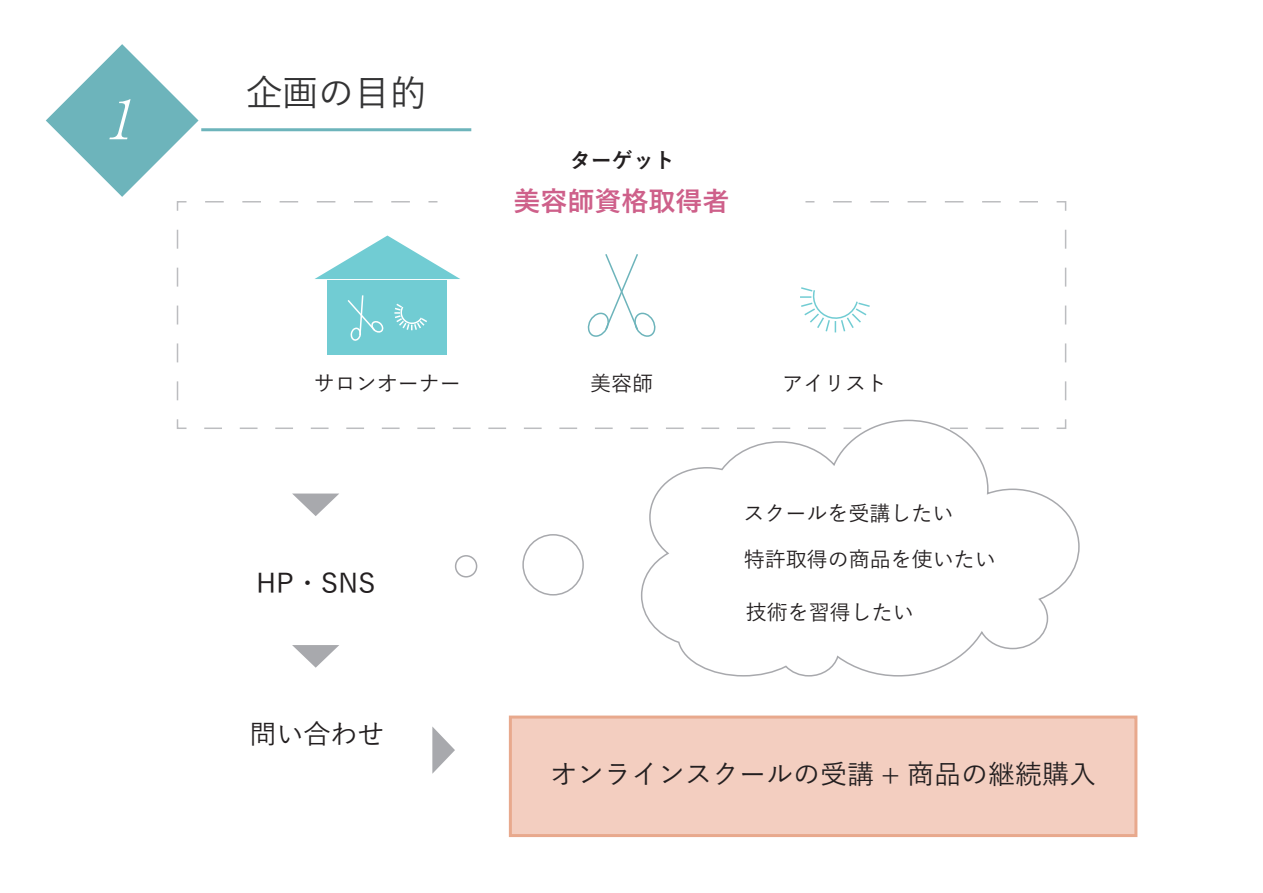
<style>
.page{position:relative;width:1263px;height:893px;background:#fff}
.page>*{position:absolute;margin:0;border:0;box-sizing:border-box;transform-origin:0 0}
.t1{font:italic 300 53.7px "Ryumin Pr 6 N";color:#fff}
.t2{font:500 36px "Yu Gothic";color:#333334}
.t3{font:500 27px "Yu Gothic";color:#231f20}
.t4{font:700 27px "Yu Gothic";color:#ce608a}
.t5{font:500 21px "Yu Gothic";color:#231f20}
.t6{font:700 21px "Yu Gothic";color:#231f20}
</style>
<div class="page">
<svg style="left:805px;top:201px;width:9px;height:2px"></svg>
<svg style="left:833px;top:201px;width:205px;height:2px"></svg>
<svg style="left:1056px;top:201px;width:11px;height:10px"></svg>
<svg style="left:1065px;top:230px;width:1px;height:171px"></svg>
<svg style="left:204px;top:428px;width:436px;height:1px"></svg>
<svg style="left:176px;top:419px;width:11px;height:10px"></svg>
<svg style="left:177px;top:229px;width:1px;height:171px"></svg>
<svg style="left:205px;top:201px;width:205px;height:2px"></svg>
<svg style="left:428px;top:201px;width:9px;height:2px"></svg>
<svg style="left:800px;top:287px;width:70px;height:46px"></svg>
<div style="left:509px;top:716px;width:628px;height:121px;background:#f3cec0;border:3px solid #e8a98d"></div>
<svg style="left:46px;top:44px;width:153px;height:167px"></svg>
<svg style="left:587px;top:254px;width:69px;height:83px"></svg>
<svg style="left:640px;top:419px;width:440px;height:258px"></svg>
<div style="left:328px;top:281px;width:119px;height:74px;background:#71ccd3"></div>
<svg style="left:315px;top:236px;width:145px;height:43px"></svg>
<svg style="left:347px;top:295px;width:36px;height:46px"></svg>
<svg style="left:394px;top:303px;width:33px;height:28px"></svg>
<div style="left:455px;top:555px;width:22px;height:23px;border:2px solid #a8a9ad;border-radius:50%"></div>
<div style="left:522px;top:534px;width:62px;height:62px;border:2px solid #a8a9ad;border-radius:50%"></div>
<hr style="left:201px;top:128px;width:270px;height:3px;background:#6db4bb">
<svg style="left:293px;top:494px;width:46px;height:22px"></svg>
<svg style="left:292px;top:645px;width:47px;height:23px"></svg>
<svg style="left:432px;top:726px;width:23px;height:48px"></svg>
<h1 class="t1" style="left:105px;top:77px;width:49px">1</h1>
<h2 class="t2" style="left:246px;top:60px;width:181px">企画の目的</h2>
<p class="t6" style="left:570px;top:148px;width:106px">ターゲット</p>
<p class="t4" style="left:513px;top:186px;width:217px">美容師資格取得者</p>
<p class="t5" style="left:314px;top:364px;width:148px">サロンオーナー</p>
<p class="t5" style="left:590px;top:364px;width:64px">美容師</p>
<p class="t3" style="left:256px;top:558px;width:121px">HP・SNS</p>
<p class="t3" style="left:249px;top:709px;width:136px">問い合わせ</p>
<p class="t5" style="left:782px;top:364px;width:106px">アイリスト</p>
<p class="t5" style="left:744px;top:494px;width:211px">スクールを受講したい</p>
<p class="t5" style="left:744px;top:540px;width:253px">特許取得の商品を使いたい</p>
<p class="t5" style="left:746px;top:593px;width:169px">技術を習得したい</p>
<p class="t3" style="left:550px;top:749px;width:547px">オンラインスクールの受講 + 商品の継続購入</p>
</div>
